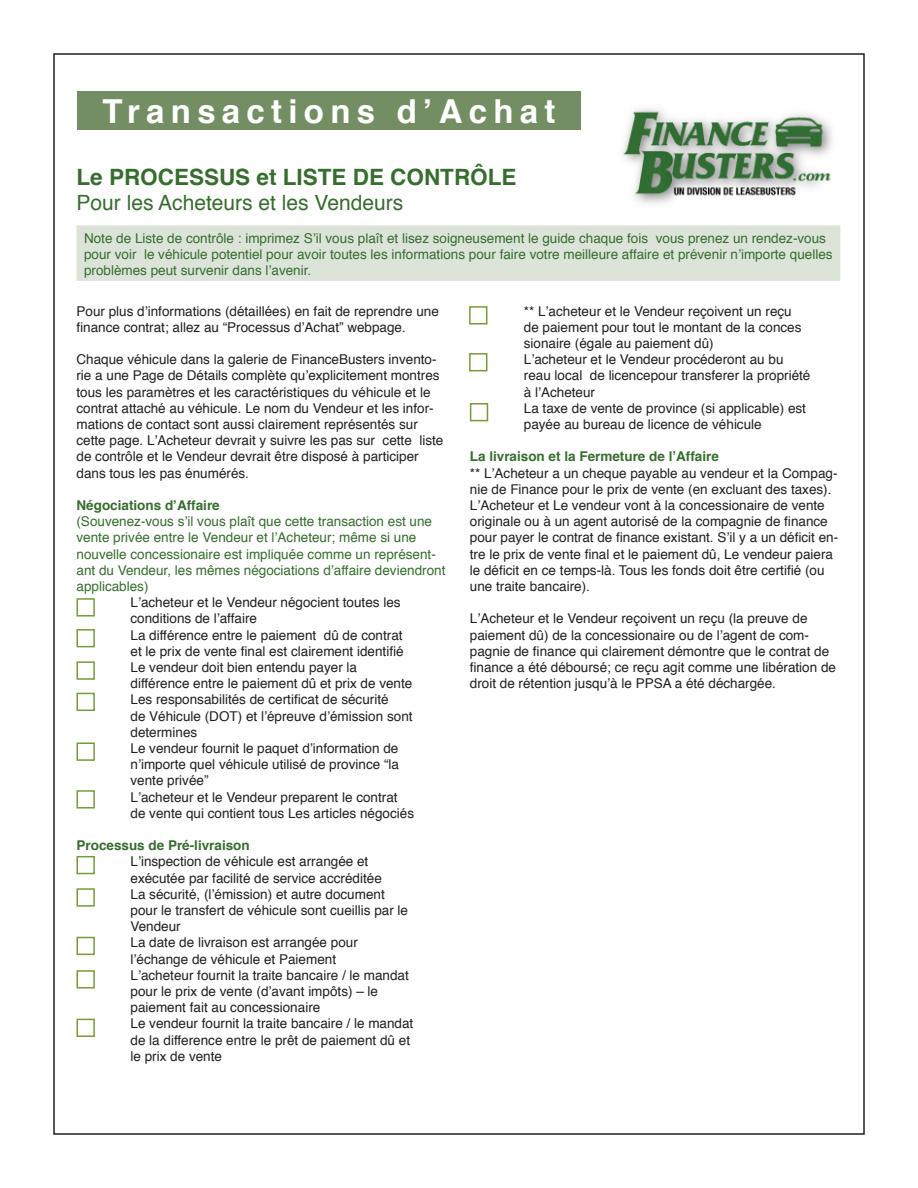
<style>
.page{position:relative;width:918px;height:1188px;background:#fff}
.page>*{position:absolute;margin:0;border:0;box-sizing:border-box;transform-origin:0 0}
.t1{font:700 33px "Helvetica";letter-spacing:.19em;color:#fff}
.t2{font:700 22.5px "Helvetica";color:#376d2f}
.t3{font:21px "Helvetica";color:#376d2f}
.t4{font:13.5px/16.2px "Helvetica";color:#231f20}
.t5{font:13.5px/16.2px "Helvetica";color:#376d2f}
.t6{font:700 13.5px "Helvetica";color:#376d2f}
</style>
<div class="page">
<img style="left:622px;top:108px;width:210px;height:96px">
<div style="left:77px;top:91px;width:504px;height:39px;background:#738e63"></div>
<div style="left:77px;top:226px;width:763px;height:54px;background:#dce4d9"></div>
<div style="left:76px;top:225px;width:764px;height:56px;border:2px solid #dce4d9"></div>
<div style="left:469px;top:306px;width:18px;height:18px;background:#fff;border:2px solid #779b3b"></div>
<div style="left:469px;top:353px;width:18px;height:18px;background:#fff;border:2px solid #779b3b"></div>
<div style="left:470px;top:403px;width:18px;height:18px;background:#fff;border:2px solid #779b3b"></div>
<div style="left:76px;top:970px;width:19px;height:19px;background:#fff;border:2px solid #779b3b"></div>
<div style="left:76px;top:1019px;width:19px;height:18px;background:#fff;border:2px solid #779b3b"></div>
<div style="left:76px;top:598px;width:19px;height:19px;background:#fff;border:2px solid #779b3b"></div>
<div style="left:76px;top:629px;width:19px;height:18px;background:#fff;border:2px solid #779b3b"></div>
<div style="left:76px;top:661px;width:19px;height:19px;background:#fff;border:2px solid #779b3b"></div>
<div style="left:76px;top:693px;width:19px;height:18px;background:#fff;border:2px solid #779b3b"></div>
<div style="left:76px;top:742px;width:19px;height:19px;background:#fff;border:2px solid #779b3b"></div>
<div style="left:76px;top:790px;width:19px;height:19px;background:#fff;border:2px solid #779b3b"></div>
<div style="left:76px;top:856px;width:19px;height:18px;background:#fff;border:2px solid #779b3b"></div>
<div style="left:76px;top:888px;width:19px;height:19px;background:#fff;border:2px solid #779b3b"></div>
<div style="left:76px;top:937px;width:19px;height:18px;background:#fff;border:2px solid #779b3b"></div>
<p class="t1" style="left:103px;top:85px;width:454px">Transactions d’Achat</p>
<p class="t2" style="left:76px;top:159px;width:442px">Le PROCESSUS et LISTE DE CONTRÔLE</p>
<p class="t3" style="left:76px;top:186px;width:328px">Pour les Acheteurs et les Vendeurs</p>
<p class="t5" style="left:84px;top:231px;width:750px">Note de Liste de contrôle : imprimez S’il vous plaît et lisez soigneusement le guide chaque fois vous prenez un rendez-vous pour voir le véhicule potentiel pour avoir toutes les informations pour faire votre meilleure affaire et prévenir n’importe quelles problèmes peut survenir dans l’avenir.</p>
<p class="t4" style="left:76px;top:303px;width:364px">Pour plus d’informations (détaillées) en fait de reprendre une finance contrat; allez au “Processus d’Achat” webpage.</p>
<p class="t4" style="left:76px;top:352px;width:365px">Chaque véhicule dans la galerie de FinanceBusters invento&shy;rie a une Page de Détails complète qu’explicitement montres tous les paramètres et les caractéristiques du véhicule et le contrat attaché au véhicule. Le nom du Vendeur et les infor&shy;mations de contact sont aussi clairement représentés sur</p>
<p class="t4" style="left:76px;top:433px;width:368px">cette page. L’Acheteur devrait y suivre les pas sur cette liste de contrôle et le Vendeur devrait être disposé à participer dans tous les pas énumérés.</p>
<p class="t6" style="left:76px;top:494px;width:145px">Négociations d’Affaire</p>
<p class="t5" style="left:76px;top:514px;width:370px">(Souvenez-vous s’il vous plaît que cette transaction est une vente privée entre le Vendeur et l’Acheteur; même si une nouvelle concessionaire est impliquée comme un représent&shy;ant du Vendeur, les mêmes négociations d’affaire deviendront applicables)</p>
<p class="t4" style="left:130px;top:595px;width:272px">L’acheteur et le Vendeur négocient toutes les conditions de l’affaire</p>
<p class="t4" style="left:130px;top:627px;width:275px">La différence entre le paiement dû de contrat et le prix de vente final est clairement identifié</p>
<p class="t4" style="left:130px;top:660px;width:283px">Le vendeur doit bien entendu payer la différence entre le paiement dû et prix de vente</p>
<p class="t4" style="left:130px;top:692px;width:284px">Les responsabilités de certificat de sécurité<br>de Véhicule (DOT) et l’épreuve d’émission sont determines</p>
<p class="t4" style="left:130px;top:741px;width:270px;text-align:justify">Le vendeur fournit le paquet d’information de n’importe quel véhicule utilisé de province “la vente privée”</p>
<p class="t4" style="left:130px;top:789px;width:285px">L’acheteur et le Vendeur preparent le contrat de vente qui contient tous Les articles négociés</p>
<p class="t6" style="left:76px;top:834px;width:175px">Processus de Pré-livraison</p>
<p class="t4" style="left:130px;top:854px;width:253px">L’inspection de véhicule est arrangée et exécutée par facilité de service accréditée</p>
<p class="t4" style="left:130px;top:886px;width:279px">La sécurité, (l’émission) et autre document pour le transfert de véhicule sont cueillis par le<br>Vendeur</p>
<p class="t4" style="left:130px;top:935px;width:229px">La date de livraison est arrangée pour l’échange de véhicule et Paiement</p>
<p class="t4" style="left:130px;top:967px;width:280px">L’acheteur fournit la traite bancaire / le mandat pour le prix de vente (d’avant impôts) – le paiement fait au concessionaire</p>
<p class="t4" style="left:130px;top:1016px;width:284px">Le vendeur fournit la traite bancaire / le mandat de la difference entre le prêt de paiement dû et le prix de vente</p>
<p class="t4" style="left:524px;top:303px;width:279px">** L’acheteur et le Vendeur reçoivent un reçu de paiement pour tout le montant de la conces sionaire (égale au paiement dû)</p>
<p class="t4" style="left:524px;top:352px;width:288px">L’acheteur et le Vendeur procéderont au bu reau local de licencepour transferer la propriété à l’Acheteur</p>
<p class="t4" style="left:524px;top:400px;width:284px">La taxe de vente de province (si applicable) est payée au bureau de licence de véhicule</p>
<p class="t6" style="left:470px;top:446px;width:251px">La livraison et la Fermeture de l’Affaire</p>
<p class="t4" style="left:470px;top:465px;width:370px">** L’Acheteur a un cheque payable au vendeur et la Compag&shy;nie de Finance pour le prix de vente (en excluant des taxes).<br>L’Acheteur et Le vendeur vont à la concessionaire de vente originale ou à un agent autorisé de la compagnie de finance pour payer le contrat de finance existant. S’il y a un déficit en&shy;tre le prix de vente final et le paiement dû, Le vendeur paiera le déficit en ce temps-là. Tous les fonds doit être certifié (ou une traite bancaire).</p>
<p class="t4" style="left:470px;top:611px;width:368px">L’Acheteur et le Vendeur reçoivent un reçu (la preuve de paiement dû) de la concessionaire ou de l’agent de com&shy;pagnie de finance qui clairement démontre que le contrat de finance a été déboursé; ce reçu agit comme une libération de droit de rétention jusqu’à le PPSA a été déchargée.</p>
</div>
